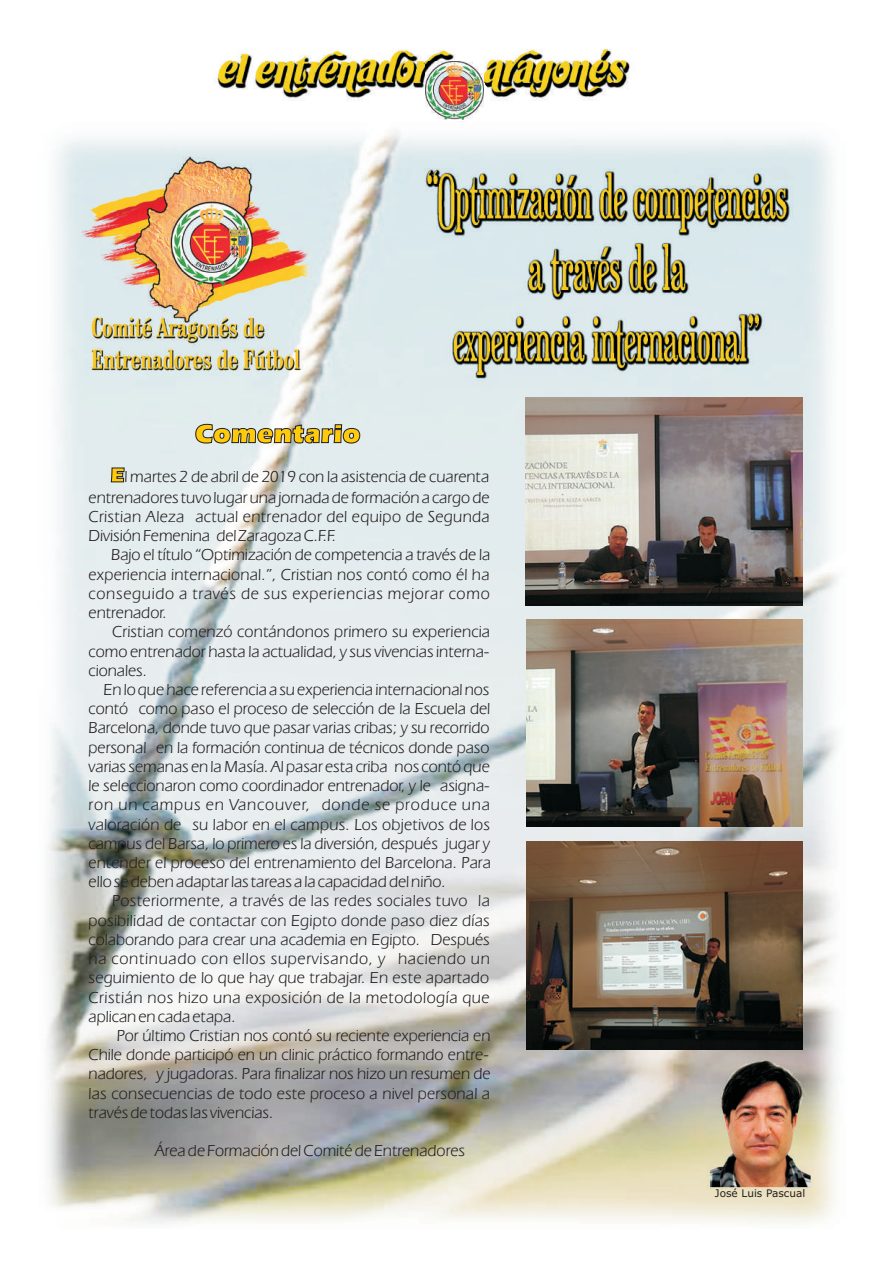
<style>
.page{position:relative;width:894px;height:1263px;background:#fff}
.page>*{position:absolute;margin:0;border:0;box-sizing:border-box;transform-origin:0 0}
.t1{font:27px "Eras Ult BT";color:#feca0a}
.t2{font:21px "Eras Ult BT";color:#feca0a}
.t3{font:16.5px/19.2px "Eras Bk BT";color:#231f20;text-align:justify}
.t4{font:16.5px/19.2px "Eras Bk BT";letter-spacing:.02em;color:#231f20}
.t5{font:10.5px "Verdana";color:#231f20}
</style>
<div class="page">
<img style="left:216px;top:49px;width:414px;height:52px">
<svg style="left:424px;top:61px;width:64px;height:61px"></svg>
<img style="left:426px;top:61px;width:57px;height:58px">
<img style="left:47px;top:131px;width:792px;height:1093px">
<img style="left:526px;top:397px;width:277px;height:208px">
<img style="left:526px;top:619px;width:276px;height:208px">
<img style="left:527px;top:842px;width:276px;height:207px">
<h1 class="t1" style="left:195px;top:422px;width:167px">Comentario</h1>
<p class="t2" style="left:111px;top:466px;width:15px">E</p>
<p class="t3" style="left:89px;top:467px;width:402px;line-height:20.9px;text-align:right">l martes 2 de abril de 2019 con la asistencia de cuarenta entrenadores tuvo lugar una jornada de formación a cargo de</p>
<p class="t4" style="left:89px;top:508px;width:403px">Cristian Aleza actual entrenador del equipo de Segunda<br>División Femenina del Zaragoza C.F.F.</p>
<p class="t3" style="left:89px;top:547px;width:403px;text-indent:23px">Bajo el título “Optimización de competencia a través de la experiencia internacional.”, Cristian nos contó como él ha conseguido a través de sus experiencias mejorar como entrenador.</p>
<p class="t3" style="left:89px;top:623px;width:403px;text-indent:23px">Cristian comenzó contándonos primero su experiencia como entrenador hasta la actualidad, y sus vivencias interna&shy;cionales.</p>
<p class="t3" style="left:89px;top:681px;width:404px;text-indent:15px">En lo que hace referencia a su experiencia internacional nos contó como paso el proceso de selección de la Escuela del Barcelona, donde tuvo que pasar varias cribas; y su recorrido personal en la formación continua de técnicos donde paso varias semanas en la Masía. Al pasar esta criba nos contó que le seleccionaron como coordinador entrenador, y le asigna&shy;ron un campus en Vancouver, donde se produce una valoración de su labor en el campus. Los objetivos de los campus del Barsa, lo primero es la diversión, después jugar y entender el proceso del entrenamiento del Barcelona. Para ello se deben adaptar las tareas a la capacidad del niño.</p>
<p class="t3" style="left:89px;top:893px;width:403px;text-indent:23px">Posteriormente, a través de las redes sociales tuvo la posibilidad de contactar con Egipto donde paso diez días colaborando para crear una academia en Egipto. Después ha continuado con ellos supervisando, y haciendo un seguimiento de lo que hay que trabajar. En este apartado Cristián nos hizo una exposición de la metodología que aplican en cada etapa.</p>
<p class="t3" style="left:89px;top:1027px;width:404px;text-indent:28px">Por último Cristian nos contó su reciente experiencia en Chile donde participó en un clinic práctico formando entre&shy;nadores, y jugadoras. Para finalizar nos hizo un resumen de las consecuencias de todo este proceso a nivel personal a través de todas las vivencias.</p>
<p class="t3" style="left:155px;top:1142px;width:312px">Área de Formación del Comité de Entrenadores</p>
<p class="t5" style="left:715px;top:1189px;width:92px">José Luis Pascual</p>
</div>
